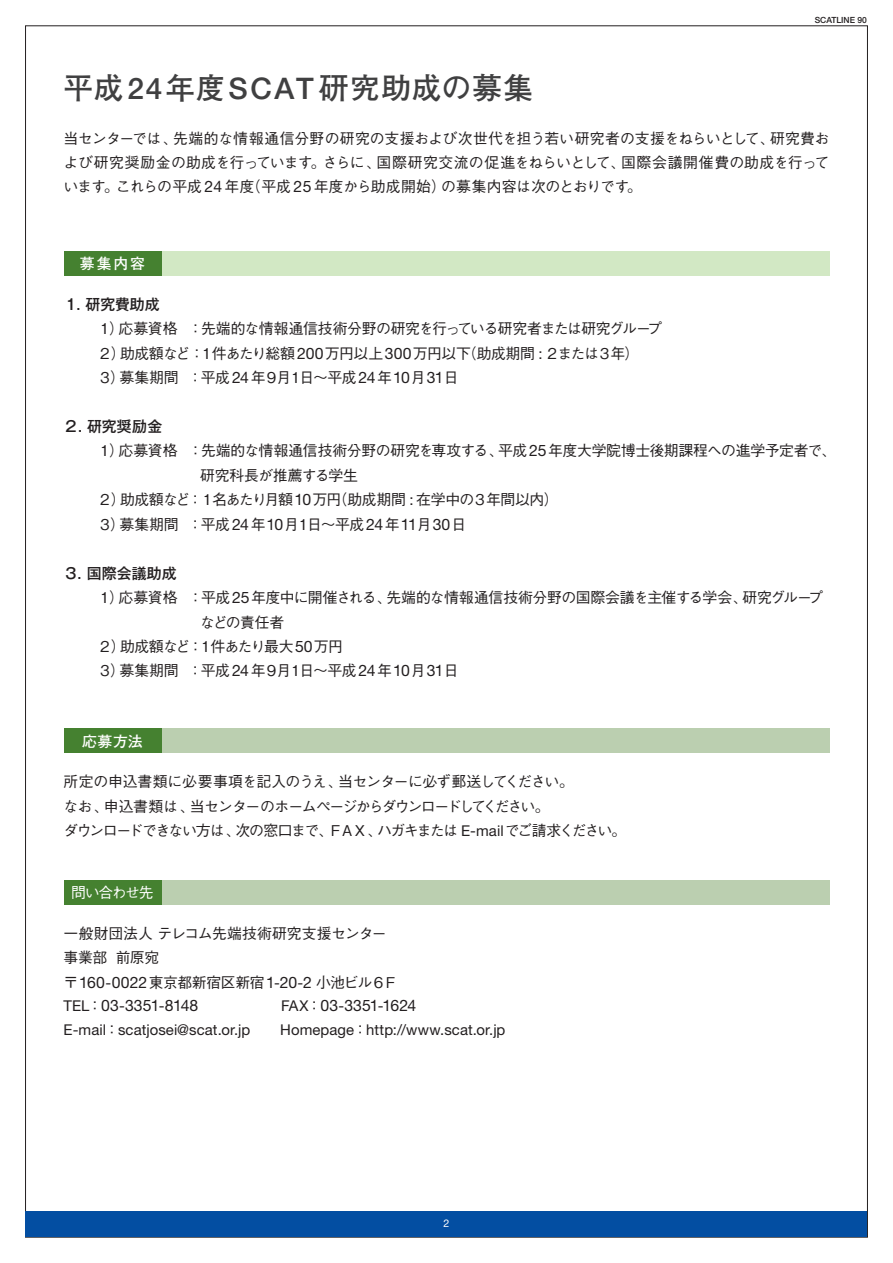
<style>
.page{position:relative;width:893px;height:1263px;background:#fff}
.page>*{position:absolute;margin:0;border:0;box-sizing:border-box;transform-origin:0 0}
.t1{font:29.7px "Futo Go B101 Bold 83 pv RKSJ H";letter-spacing:.05em;color:#404041}
.t2{font:15.75px "Helvetica Neue";color:#231f20}
.t3{font:14.85px/24.5px "Gothic BBB Pro Medium 90 pv RKSJ H";letter-spacing:-.04em;color:#231f20}
.t4{font:14.85px/24.5px "Gothic BBB Pro Medium 90 pv RKSJ H";letter-spacing:-.085em;color:#231f20}
.t5{font:14.85px "Helvetica Neue";letter-spacing:.005em;color:#231f20}
.t6{font:14.85px "Gothic MB101 Pro Medium 90 pv RKSJ H";letter-spacing:.005em;color:#231f20}
.t7{font:14.85px "Futo Go B101 Pro Bold 90 pv RKSJ H";letter-spacing:.075em;color:#fff}
.t8{font:14.85px "Gothic BBB Pro Medium 90 pv RKSJ H";letter-spacing:-.085em;color:#fff}
.t9{font:10.65px "Helvetica Neue";color:#fff}
.t10{font:500 8.55px "Helvetica Neue";color:#231f20}
.s1{font-family:"Helvetica Neue";font-size:15.75px}
.s2{font-family:"Helvetica Neue"}
.s3{font-size:14.85px}
.s4{font-family:"Gothic BBB Pro Medium 90 pv RKSJ H";font-size:14.85px}
.s5{font-family:"Gothic BBB Pro Medium 90 pv RKSJ H"}
</style>
<div class="page">
<div style="left:26px;top:1212px;width:841px;height:25px;background:#034ea2"></div>
<div style="left:139px;top:251px;width:690px;height:25px;background:#d2e8c4"></div>
<div style="left:64px;top:251px;width:97px;height:25px;background:#458130"></div>
<div style="left:139px;top:729px;width:690px;height:24px;background:#bbcfb0"></div>
<div style="left:64px;top:729px;width:97px;height:24px;background:#458130"></div>
<div style="left:139px;top:880px;width:690px;height:25px;background:#bbcfb0"></div>
<div style="left:64px;top:880px;width:97px;height:25px;background:#458130"></div>
<h1 class="t1" style="left:64px;top:76px;width:471px">平成24年度SCAT 研究助成の募集</h1>
<p class="t10" style="left:814px;top:17px;width:54px">SCATLINE 90</p>
<p class="t3" style="left:64px;top:128px;width:767px;text-align:justify">当センターでは、先端的な情報通信分野の研究の支援および次世代を担う若い研究者の支援をねらいとして、研究費および研究奨励金の助成を行っています。さらに、国際研究交流の促進をねらいとして、国際会議開催費の助成を行っています。これらの平成 <span class="s1">24</span> 年度（平成 <span class="s1">25</span> 年度から助成開始）の募集内容は次のとおりです。</p>
<p class="t7" style="left:80px;top:258px;width:67px">募集内容</p>
<p class="t6" style="left:64px;top:299px;width:97px">１. 研究費助成</p>
<p class="t3" style="left:98px;top:318px;width:566px">１）応募資格 ：先端的な情報通信技術分野の研究を行っている研究者または研究グループ<br>２）助成額など：１件あたり総額 <span class="s1">200</span>万円以上<span class="s1">300</span>万円以下（助成期間 <span class="s2">:</span> ２または３年）<br>３）募集期間 ：平成<span class="s1">24</span> 年９月１日～平成<span class="s1">24</span> 年<span class="s1">10</span>月<span class="s1">31</span>日</p>
<p class="t6" style="left:64px;top:421px;width:100px">２. 研究奨励金</p>
<p class="t3" style="left:98px;top:441px;width:740px">１）応募資格 ：先端的な情報通信技術分野の研究を専攻する、平成<span class="s1">25</span>年度大学院博士後期課程への進学予定者で、</p>
<p class="t3" style="left:200px;top:465px;width:159px">研究科長が推薦する学生</p>
<p class="t3" style="left:98px;top:490px;width:462px">２）助成額など：１名あたり月額<span class="s1">10</span>万円（助成期間 <span class="s2">:</span> 在学中の３年間以内）</p>
<p class="t3" style="left:98px;top:514px;width:370px">３）募集期間 ：平成<span class="s1">24</span>年<span class="s1">10</span>月１日～平成<span class="s1">24</span>年<span class="s1">11</span>月<span class="s1">30</span>日</p>
<p class="t6" style="left:64px;top:568px;width:114px">３. 国際会議助成</p>
<p class="t3" style="left:98px;top:587px;width:727px">１）応募資格 ：平成 <span class="s1">25</span> 年度中に開催される、先端的な情報通信技術分野の国際会議を主催する学会、研究グループ</p>
<p class="t3" style="left:200px;top:612px;width:86px">などの責任者</p>
<p class="t3" style="left:98px;top:636px;width:247px">２）助成額など：１件あたり最大<span class="s1">50</span>万円</p>
<p class="t3" style="left:98px;top:661px;width:362px">３）募集期間 ：平成<span class="s1">24</span> 年９月１日～平成<span class="s1">24</span> 年<span class="s1">10</span>月<span class="s1">31</span>日</p>
<p class="t7" style="left:82px;top:735px;width:62px">応募方法</p>
<p class="t4" style="left:64px;top:772px;width:564px">所定の申込書類に必要事項を記入のうえ、当センターに必ず郵送してください。<br>なお、申込書類は、当センターのホームページからダウンロードしてください。<br>ダウンロードできない方は、次の窓口まで、ＦＡＸ、ハガキまたは <span class="s2">E-mail</span> でご請求ください。</p>
<p class="t8" style="left:71px;top:887px;width:84px">問い合わせ先</p>
<p class="t3" style="left:64px;top:923px;width:366px">一般財団法人テレコム先端技術研究支援センター<br>事業部 前原宛<br>〒<span class="s1">160</span><span class="s2">-</span><span class="s1">0022</span>東京都新宿区新宿<span class="s1">1</span><span class="s2">-</span><span class="s1">20</span><span class="s2">-</span><span class="s1">2</span> 小池ビル６Ｆ　　</p>
<p class="t2" style="left:64px;top:1000px;width:354px"><span class="s3">TEL</span><span class="s4">：</span>03<span class="s3">-</span>3351<span class="s3">-</span>8148<span class="s4">　　　　　</span> <span class="s3">FAX</span><span class="s4">：</span>03<span class="s3">-</span>3351<span class="s3">-</span>1624</p>
<p class="t5" style="left:64px;top:1024px;width:443px">E-mail<span class="s5">：</span>scatjosei@scat.or.jp<span class="s5">　　</span>Homepage<span class="s5">：</span>http://www.scat.or.jp</p>
<p class="t9" style="left:443px;top:1219px;width:7px">2</p>
</div>
